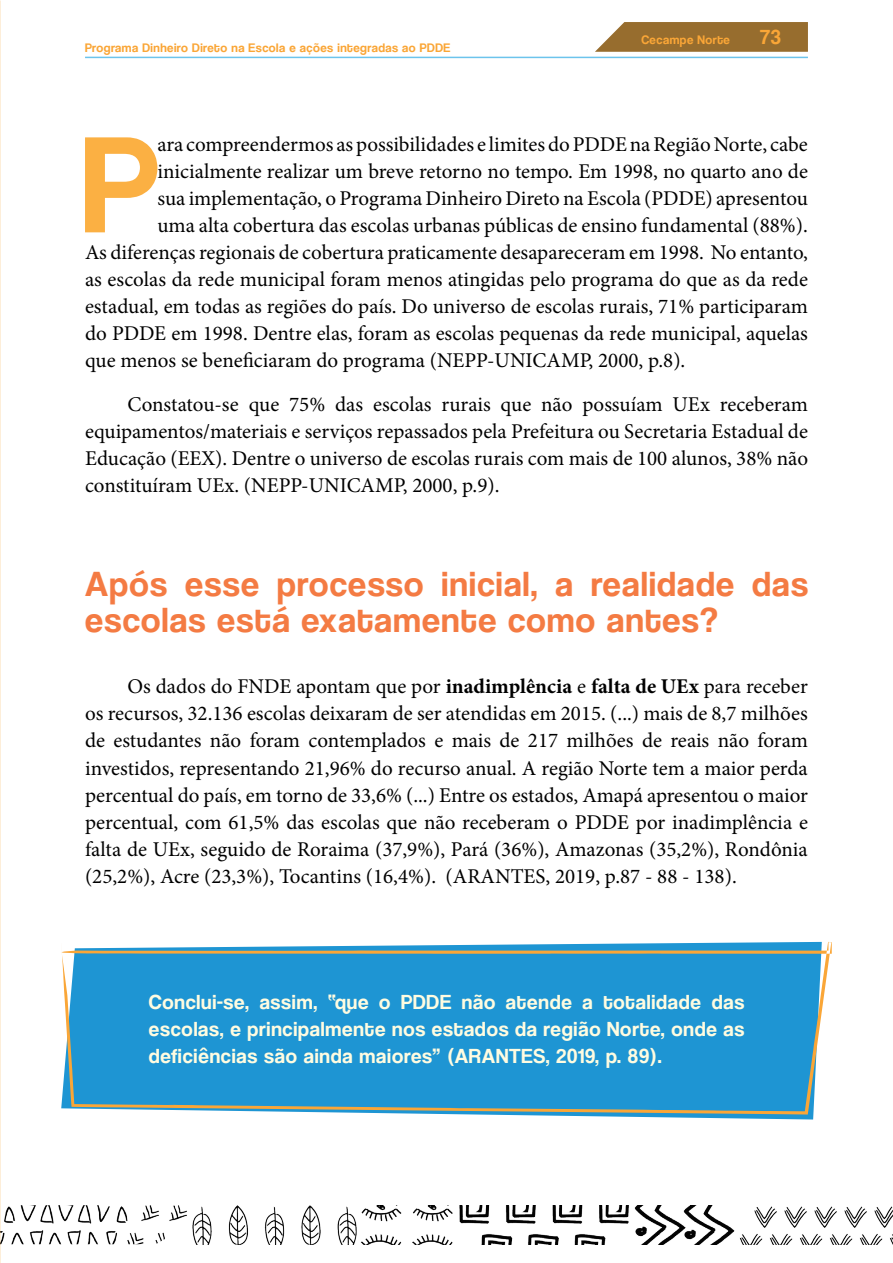
<style>
.page{position:relative;width:893px;height:1263px;background:#fff}
.page>*{position:absolute;margin:0;border:0;box-sizing:border-box;transform-origin:0 0}
.t1{font:142.95px "Coolvetica Rg";color:#fbb043}
.t2{font:36px/36px "Coolvetica Rg";letter-spacing:.04em;color:#f47b43}
.t3{font:21px/27px "Minion Pro";color:#000;text-align:justify}
.t4{font:21px/27px "Coolvetica Rg";letter-spacing:.04em;color:#fffce1;text-align:justify}
.t5{font:21px "Coolvetica Rg";color:#faa637}
.t6{font:12.75px "Coolvetica Rg";letter-spacing:.04em;color:#faa637}
.s1{font-weight:700}
</style>
<div class="page">
<img style="left:192px;top:1205px;width:701px;height:39px">
<img style="left:0;top:1205px;width:187px;height:39px">
<svg style="left:595px;top:22px;width:213px;height:30px"></svg>
<hr style="left:85px;top:57px;width:723px;height:1px;background:#6cc4ec">
<img style="left:0;top:218px;width:1px;height:298px">
<svg style="left:444px;top:1114px;width:370px;height:5px"></svg>
<svg style="left:61px;top:942px;width:771px;height:172px;fill:#1e95d3"></svg>
<p class="t6" style="left:85px;top:40px;width:351px">Programa Dinheiro Direto na Escola e ações integradas ao Pdde</p>
<p class="t6" style="left:641px;top:33px;width:90px">Cecampe Norte</p>
<p class="t5" style="left:760px;top:25px;width:22px">73</p>
<h1 class="t1" style="left:82px;top:101px;width:77px">P</h1>
<p class="t3" style="left:157px;top:131px;width:652px">ara compreendermos as possibilidades e limites do PDDE na Região Norte, cabe</p>
<p class="t3" style="left:157px;top:158px;width:652px">inicialmente realizar um breve retorno no tempo. Em 1998, no quarto ano de</p>
<p class="t3" style="left:157px;top:185px;width:652px">sua implementação, o Programa Dinheiro Direto na Escola (PDDE) apresentou</p>
<p class="t3" style="left:157px;top:212px;width:652px">uma alta cobertura das escolas urbanas públicas de ensino fundamental (88%).</p>
<p class="t3" style="left:85px;top:239px;width:724px">As diferenças regionais de cobertura praticamente desapareceram em 1998. No entanto,</p>
<p class="t3" style="left:85px;top:266px;width:724px">as escolas da rede municipal foram menos atingidas pelo programa do que as da rede</p>
<p class="t3" style="left:85px;top:293px;width:724px">estadual, em todas as regiões do país. Do universo de escolas rurais, 71% participaram</p>
<p class="t3" style="left:85px;top:320px;width:724px">do PDDE em 1998. Dentre elas, foram as escolas pequenas da rede municipal, aquelas</p>
<p class="t3" style="left:85px;top:347px;width:602px">que menos se beneficiaram do programa (NEPP-UNICAMP, 2000, p.8).</p>
<p class="t3" style="left:85px;top:391px;width:724px;text-indent:43px">Constatou-se que 75% das escolas rurais que não possuíam UEx receberam equipamentos/materiais e serviços repassados pela Prefeitura ou Secretaria Estadual de Educação (EEX). Dentre o universo de escolas rurais com mais de 100 alunos, 38% não constituíram UEx. (NEPP-UNICAMP, 2000, p.9).</p>
<h2 class="t2" style="left:85px;top:566px;width:724px">Após esse processo inicial, a realidade das escolas está exatamente como antes?</h2>
<p class="t3" style="left:85px;top:673px;width:724px;text-indent:43px">Os dados do FNDE apontam que por <span class="s1">inadimplência</span> e <span class="s1">falta de UEx</span> para receber os recursos, 32.136 escolas deixaram de ser atendidas em 2015. (...) mais de 8,7 milhões de estudantes não foram contemplados e mais de 217 milhões de reais não foram investidos, representando 21,96% do recurso anual. A região Norte tem a maior perda percentual do país, em torno de 33,6% (...) Entre os estados, Amapá apresentou o maior percentual, com 61,5% das escolas que não receberam o PDDE por inadimplência e falta de UEx, seguido de Roraima (37,9%), Pará (36%), Amazonas (35,2%), Rondônia (25,2%), Acre (23,3%), Tocantins (16,4%). (ARANTES, 2019, p.87 - 88 - 138).</p>
<p class="t4" style="left:149px;top:988px;width:597px">Conclui-se, assim, “que o PDDE não atende a totalidade das escolas, e principalmente nos estados da região Norte, onde as deficiências são ainda maiores” (ARANTES, 2019, p. 89).</p>
</div>
